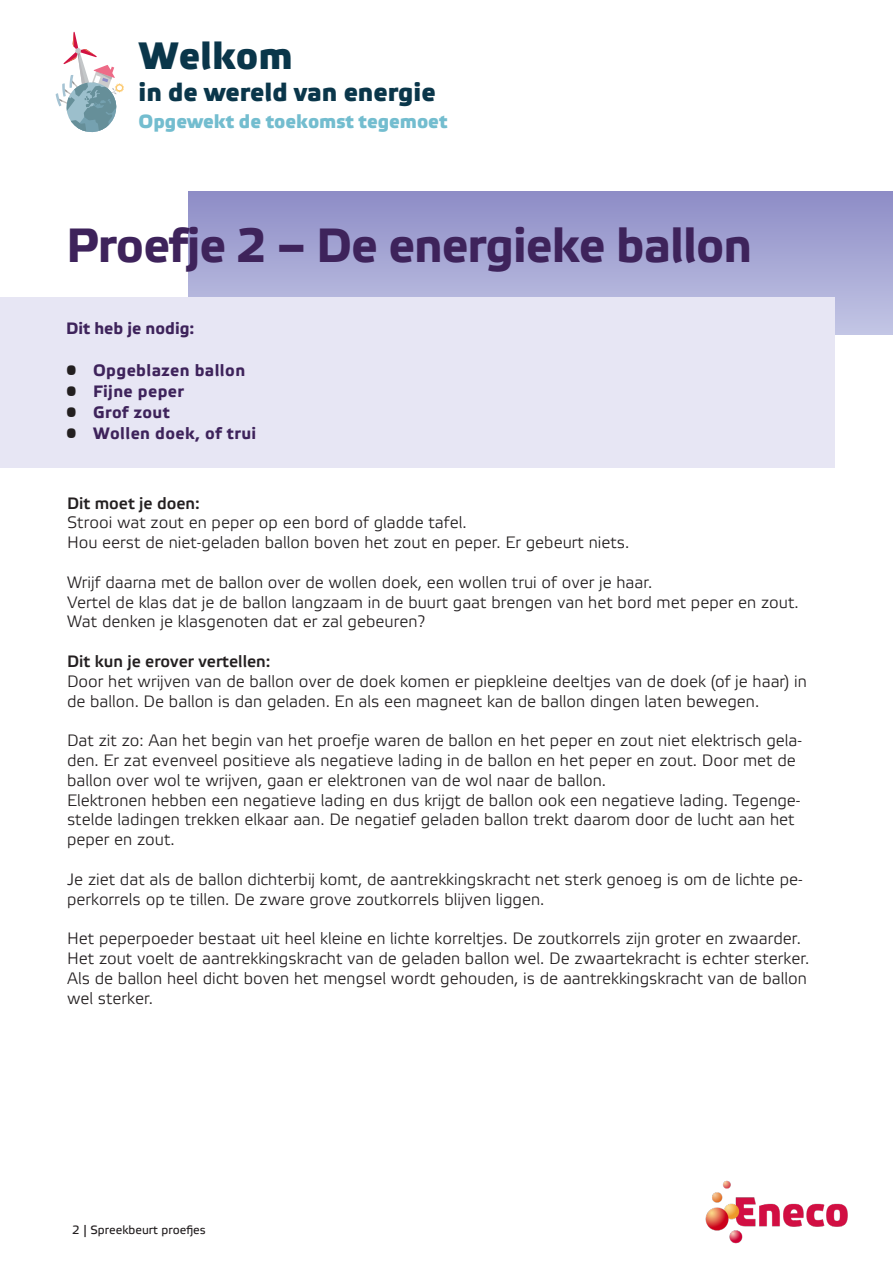
<style>
.page{position:relative;width:893px;height:1263px;background:#fff}
.page>*{position:absolute;margin:0;border:0;box-sizing:border-box;transform-origin:0 0}
.DH-titel_Eneco_2019{font:700 48px "Etelka Text Pro";letter-spacing:-.02em;color:#3e235b}
.t1{font:700 38.1px "Etelka Medium Pro";color:#0a364a}
.t2{font:700 25.35px "Etelka Medium Pro";color:#0a364a}
.t3{font:700 19.05px "Etelka Medium Pro";color:#73bdcf}
.platte_tekst_Eneco_1{font:16.5px/19.8px "Etelka Light Pro";color:#231f20}
.platte_tekst_Eneco_1-2{font:700 16.5px "Etelka Text Pro";letter-spacing:.025em;color:#3e235b}
.platte_tekst_Eneco_1-3{font:16.5px "Etelka Medium Pro";color:#231f20}
.platte_tekst_Eneco_1-4{font:700 16.5px "Etelka Text Pro";color:#3e235b}
.t4{font:12px "Etelka Text Pro";color:#231f20}
.s1{font-weight:400;font-size:18px;color:#231f20}
</style>
<div class="page">
<svg style="left:55px;top:31px;width:69px;height:102px"></svg>
<img style="left:705px;top:1180px;width:143px;height:64px">
<div style="left:188px;top:191px;width:705px;height:143px;background:linear-gradient(to bottom,#8c8bc6,#c5c8e6)"></div>
<div style="left:0;top:298px;width:834px;height:170px;background:#e7e6f4"></div>
<h2 class="t1" style="left:139px;top:34px;width:156px">Welkom</h2>
<h3 class="t2" style="left:139px;top:78px;width:299px">in de wereld van energie</h3>
<p class="t3" style="left:139px;top:111px;width:310px">Opgewekt de toekomst tegemoet</p>
<p class="DH-titel_Eneco_2019" style="left:66px;top:219px;width:688px">Proefje 2 – De energieke ballon</p>
<p class="platte_tekst_Eneco_1-4" style="left:66px;top:319px;width:130px">Dit heb je nodig:</p>
<p class="platte_tekst_Eneco_1-2" style="left:66px;top:361px;width:181px"><span class="s1">•</span> Opgeblazen ballon</p>
<p class="platte_tekst_Eneco_1-2" style="left:66px;top:382px;width:120px"><span class="s1">•</span> Fijne peper</p>
<p class="platte_tekst_Eneco_1-2" style="left:66px;top:403px;width:105px"><span class="s1">•</span> Grof zout</p>
<p class="platte_tekst_Eneco_1-2" style="left:66px;top:424px;width:192px"><span class="s1">•</span> Wollen doek, of trui</p>
<p class="platte_tekst_Eneco_1-3" style="left:67px;top:494px;width:134px">Dit moet je doen:</p>
<p class="platte_tekst_Eneco_1" style="left:67px;top:514px;width:401px">Strooi wat zout en peper op een bord of gladde tafel.</p>
<p class="platte_tekst_Eneco_1" style="left:67px;top:534px;width:564px">Hou eerst de niet-geladen ballon boven het zout en peper. Er gebeurt niets.</p>
<p class="platte_tekst_Eneco_1" style="left:67px;top:573px;width:587px">Wrijf daarna met de ballon over de wollen doek, een wollen trui of over je haar.</p>
<p class="platte_tekst_Eneco_1" style="left:67px;top:593px;width:733px">Vertel de klas dat je de ballon langzaam in de buurt gaat brengen van het bord met peper en zout.</p>
<p class="platte_tekst_Eneco_1" style="left:67px;top:613px;width:360px">Wat denken je klasgenoten dat er zal gebeuren?</p>
<p class="platte_tekst_Eneco_1-3" style="left:67px;top:652px;width:205px">Dit kun je erover vertellen:</p>
<p class="platte_tekst_Eneco_1" style="left:67px;top:672px;width:741px">Door het wrijven van de ballon over de doek komen er piepkleine deeltjes van de doek (of je haar) in de ballon. De ballon is dan geladen. En als een magneet kan de ballon dingen laten bewegen.</p>
<p class="platte_tekst_Eneco_1" style="left:67px;top:732px;width:736px">Dat zit zo: Aan het begin van het proefje waren de ballon en het peper en zout niet elektrisch gela&shy;den. Er zat evenveel positieve als negatieve lading in de ballon en het peper en zout. Door met de ballon over wol te wrijven, gaan er elektronen van de wol naar de ballon.</p>
<p class="platte_tekst_Eneco_1" style="left:67px;top:791px;width:735px">Elektronen hebben een negatieve lading en dus krijgt de ballon ook een negatieve lading. Tegenge&shy;stelde ladingen trekken elkaar aan. De negatief geladen ballon trekt daarom door de lucht aan het peper en zout.</p>
<p class="platte_tekst_Eneco_1" style="left:67px;top:870px;width:737px">Je ziet dat als de ballon dichterbij komt, de aantrekkingskracht net sterk genoeg is om de lichte pe&shy;perkorrels op te tillen. De zware grove zoutkorrels blijven liggen.</p>
<p class="platte_tekst_Eneco_1" style="left:67px;top:930px;width:735px">Het peperpoeder bestaat uit heel kleine en lichte korreltjes. De zoutkorrels zijn groter en zwaarder.</p>
<p class="platte_tekst_Eneco_1" style="left:67px;top:949px;width:744px">Het zout voelt de aantrekkingskracht van de geladen ballon wel. De zwaartekracht is echter sterker.<br>Als de ballon heel dicht boven het mengsel wordt gehouden, is de aantrekkingskracht van de ballon wel sterker.</p>
<p class="t4" style="left:72px;top:1224px;width:135px">2 | Spreekbeurt proefjes</p>
</div>
